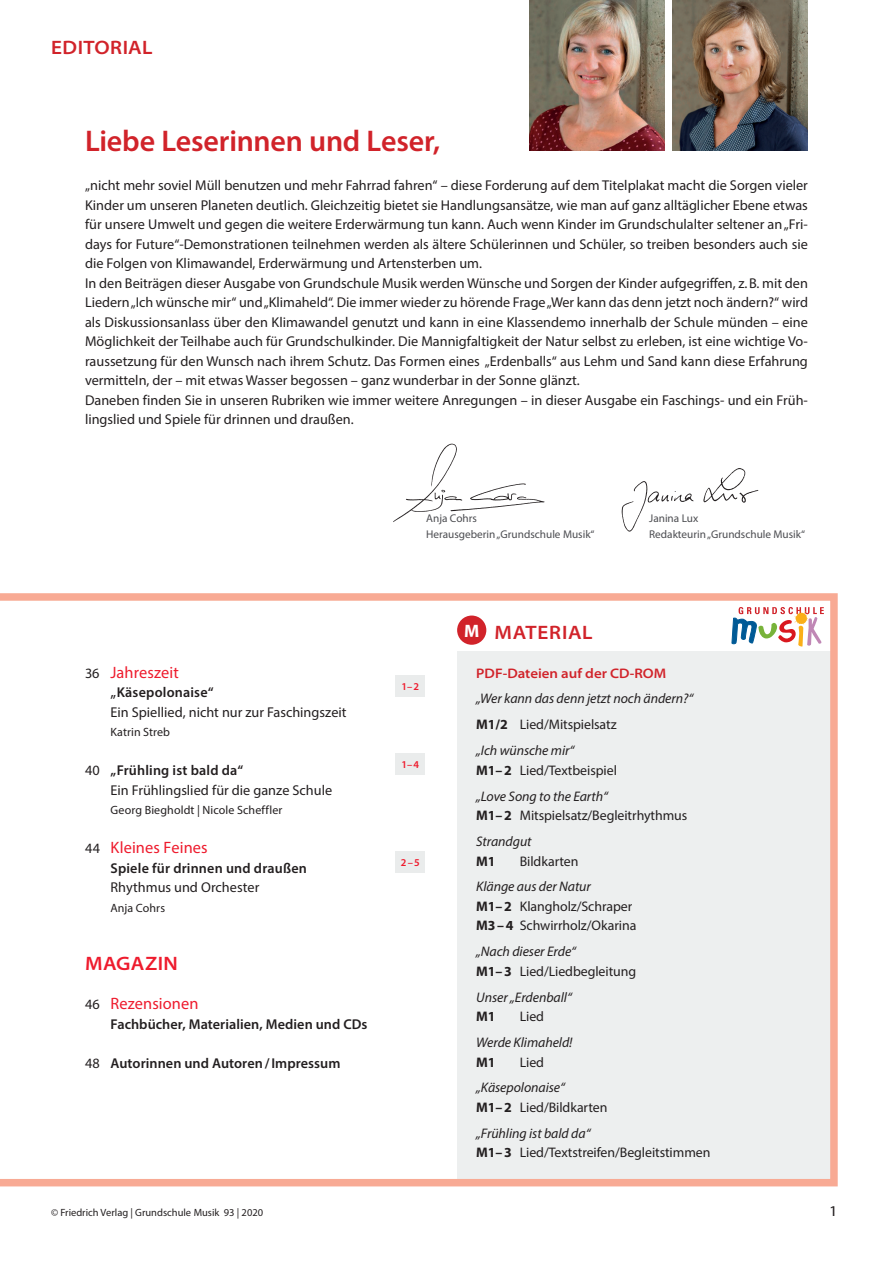
<style>
.page{position:relative;width:893px;height:1263px;background:#fff}
.page>*{position:absolute;margin:0;border:0;box-sizing:border-box;transform-origin:0 0}
.t1{font:600 30px "Myriad Pro";letter-spacing:-.005em;color:#d1232a}
.t2{font:600 semi-expanded 19.5px "Myriad Pro";letter-spacing:.025em;color:#d1232a}
.t3{font:600 semi-expanded 19.5px "Myriad Pro";letter-spacing:.015em;color:#ee1b2d}
.t4{font:700 18px "Myriad Pro";color:#fff}
.Inhalt_Ü1{font:16.5px "Myriad Pro";letter-spacing:.005em;color:#ee1b2d}
.t5{font:15px "Myriad Pro";color:#231f20;scale:1.1 1}
._2a_Fließ_o_Einzug{font:14.25px/19.5px "Myriad Pro";color:#231f20;text-align:justify}
.Inhalt_Ü1-2{font:600 14.25px "Myriad Pro";letter-spacing:.005em;color:#231f20}
.t6{font:13.8px "Myriad Pro";letter-spacing:-.005em;color:#231f20}
.t7{font:italic 13.8px "Myriad Pro";letter-spacing:-.005em;color:#231f20}
._7d_Navikasten_Mater{font:600 semi-expanded 13.8px "Myriad Pro";color:#d1232a}
.t8{font:700 13.8px "Myriad Pro";color:#231f20}
.t9{font:12px "Myriad Pro";letter-spacing:.01em;color:#231f20}
.t10{font:11.25px "Myriad Pro";color:#4b4c50}
.t11{font:10.5px "Myriad Pro";color:#231f20}
.t12{font:600 10.5px "Myriad Pro";color:#ee1b2d}
.s1{font-size:14.25px;color:#231f20}
.s2{font-weight:400;font-size:16.5px}
.s3{font-weight:400}
.s4{font-weight:700}
</style>
<div class="page">
<svg style="left:0;top:593px;width:838px;height:593px"></svg>
<div style="left:457px;top:615px;width:29px;height:30px;background:#d1232a;border-radius:50%"></div>
<div style="left:395px;top:676px;width:30px;height:21px;background:#eaecec"></div>
<div style="left:395px;top:754px;width:30px;height:21px;background:#eaecec"></div>
<div style="left:395px;top:851px;width:30px;height:22px;background:#eaecec"></div>
<svg style="left:732px;top:607px;width:92px;height:40px"></svg>
<img style="left:529px;top:0;width:136px;height:151px">
<img style="left:672px;top:0;width:136px;height:151px">
<img style="left:393px;top:443px;width:152px;height:79px">
<img style="left:621px;top:468px;width:138px;height:64px">
<h2 class="t2" style="left:51px;top:36px;width:103px">EDITORIAL</h2>
<p class="t1" style="left:85px;top:122px;width:357px">Liebe Leserinnen und Leser,</p>
<p class="_2a_Fließ_o_Einzug" style="left:85px;top:175px;width:724px">„nicht mehr soviel Müll benutzen und mehr Fahrrad fahren“ – diese Forderung auf dem Titelplakat macht die Sorgen vieler Kinder um unseren Planeten deutlich. Gleichzeitig bietet sie Handlungsansätze, wie man auf ganz alltäglicher Ebene etwas für unsere Umwelt und gegen die weitere Erderwärmung tun kann. Auch wenn Kinder im Grundschulalter seltener an „Fri&shy;days for Future“-Demonstrationen teilnehmen werden als ältere Schülerinnen und Schüler, so treiben besonders auch sie die Folgen von Klimawandel, Erderwärmung und Artensterben um.</p>
<p class="_2a_Fließ_o_Einzug" style="left:85px;top:273px;width:724px">In den Beiträgen dieser Ausgabe von Grundschule Musik werden Wünsche und Sorgen der Kinder aufgegriffen, z.B. mit den Liedern „Ich wünsche mir“ und „Klimaheld“. Die immer wieder zu hörende Frage „Wer kann das denn jetzt noch ändern?“ wird als Diskussionsanlass über den Klimawandel genutzt und kann in eine Klassendemo innerhalb der Schule münden – eine Möglichkeit der Teilhabe auch für Grundschulkinder. Die Mannigfaltigkeit der Natur selbst zu erleben, ist eine wichtige Vo&shy;raussetzung für den Wunsch nach ihrem Schutz. Das Formen eines „Erdenballs“ aus Lehm und Sand kann diese Erfahrung vermitteln, der – mit etwas Wasser begossen – ganz wunderbar in der Sonne glänzt.</p>
<p class="_2a_Fließ_o_Einzug" style="left:85px;top:390px;width:724px">Daneben finden Sie in unseren Rubriken wie immer weitere Anregungen – in dieser Ausgabe ein Faschings- und ein Früh&shy;lingslied und Spiele für drinnen und draußen.</p>
<p class="Inhalt_Ü1" style="left:85px;top:662px;width:95px"><span class="s1">36</span> Jahreszeit</p>
<p class="Inhalt_Ü1-2" style="left:111px;top:683px;width:105px"><span class="s2">„</span>Käsepolonaise“</p>
<p class="_2a_Fließ_o_Einzug" style="left:111px;top:702px;width:238px">Ein Spiellied, nicht nur zur Faschingszeit</p>
<p class="t9" style="left:111px;top:725px;width:61px">Katrin Streb</p>
<p class="Inhalt_Ü1-2" style="left:85px;top:761px;width:160px"><span class="s3">40</span> „Frühling ist bald da“</p>
<p class="_2a_Fließ_o_Einzug" style="left:111px;top:780px;width:223px">Ein Frühlingslied für die ganze Schule</p>
<p class="t9" style="left:111px;top:803px;width:173px">Georg Biegholdt | Nicole Scheffler</p>
<p class="Inhalt_Ü1" style="left:85px;top:837px;width:124px"><span class="s1">44</span> Kleines Feines</p>
<p class="Inhalt_Ü1-2" style="left:111px;top:859px;width:198px">Spiele für drinnen und draußen</p>
<p class="_2a_Fließ_o_Einzug" style="left:111px;top:877px;width:150px">Rhythmus und Orchester</p>
<p class="t9" style="left:111px;top:900px;width:56px">Anja Cohrs</p>
<p class="t3" style="left:85px;top:953px;width:94px">MAGAZIN</p>
<p class="Inhalt_Ü1" style="left:85px;top:993px;width:115px"><span class="s1">46</span> Rezensionen</p>
<p class="Inhalt_Ü1-2" style="left:111px;top:1015px;width:258px">Fachbücher, Materialien, Medien und CDs</p>
<p class="Inhalt_Ü1-2" style="left:85px;top:1054px;width:257px"><span class="s3">48</span> Autorinnen und Autoren/Impressum</p>
<p class="t10" style="left:426px;top:511px;width:52px">Anja Cohrs</p>
<p class="t10" style="left:426px;top:527px;width:170px">Herausgeberin „Grundschule Musik“</p>
<p class="t4" style="left:464px;top:619px;width:17px">M</p>
<p class="t2" style="left:494px;top:621px;width:100px">MATERIAL</p>
<p class="t10" style="left:649px;top:511px;width:51px">Janina Lux</p>
<p class="t10" style="left:649px;top:527px;width:157px">Redakteurin „Grundschule Musik“</p>
<p class="t12" style="left:401px;top:680px;width:19px">1–2</p>
<p class="t12" style="left:401px;top:758px;width:19px">1–4</p>
<p class="t12" style="left:401px;top:855px;width:21px">2–5</p>
<p class="_7d_Navikasten_Mater" style="left:476px;top:665px;width:191px">PDF-Dateien auf der CD-ROM</p>
<p class="t7" style="left:476px;top:690px;width:218px">„Wer kann das denn jetzt noch ändern?“</p>
<p class="t6" style="left:476px;top:716px;width:142px"><span class="s4">M1/2</span> Lied/Mitspielsatz</p>
<p class="t7" style="left:476px;top:742px;width:99px">„Ich wünsche mir“</p>
<p class="t6" style="left:476px;top:762px;width:142px"><span class="s4">M1–2</span> Lied/Textbeispiel</p>
<p class="t7" style="left:476px;top:787px;width:133px">„Love Song to the Earth“</p>
<p class="t6" style="left:476px;top:807px;width:213px"><span class="s4">M1–2</span> Mitspielsatz/Begleitrhythmus</p>
<p class="t7" style="left:476px;top:833px;width:57px">Strandgut</p>
<p class="t8" style="left:476px;top:852px;width:21px">M1</p>
<p class="t6" style="left:520px;top:852px;width:60px">Bildkarten</p>
<p class="t7" style="left:476px;top:878px;width:116px">Klänge aus der Natur</p>
<p class="t6" style="left:476px;top:898px;width:158px"><span class="s4">M1–2</span> Klangholz/Schraper</p>
<p class="t6" style="left:476px;top:917px;width:162px"><span class="s4">M3–4</span> Schwirrholz/Okarina</p>
<p class="t7" style="left:476px;top:943px;width:101px">„Nach dieser Erde“</p>
<p class="t6" style="left:476px;top:963px;width:161px"><span class="s4">M1–3</span> Lied/Liedbegleitung</p>
<p class="t7" style="left:476px;top:988px;width:97px">Unser „Erdenball“</p>
<p class="t8" style="left:476px;top:1007px;width:21px">M1</p>
<p class="t6" style="left:520px;top:1008px;width:26px">Lied</p>
<p class="t7" style="left:476px;top:1034px;width:98px">Werde Klimaheld!</p>
<p class="t8" style="left:476px;top:1053px;width:21px">M1</p>
<p class="t6" style="left:520px;top:1053px;width:26px">Lied</p>
<p class="t7" style="left:476px;top:1079px;width:90px">„Käsepolonaise“</p>
<p class="t6" style="left:476px;top:1099px;width:133px"><span class="s4">M1–2</span> Lied/Bildkarten</p>
<p class="t7" style="left:476px;top:1125px;width:116px">„Frühling ist bald da“</p>
<p class="t6" style="left:476px;top:1144px;width:236px"><span class="s4">M1–3</span> Lied/Textstreifen/Begleitstimmen</p>
<p class="t11" style="left:51px;top:1205px;width:214px">© Friedrich Verlag | Grundschule Musik 93 | 2020</p>
<p class="t5" style="left:829px;top:1201px;width:9px">1</p>
</div>
